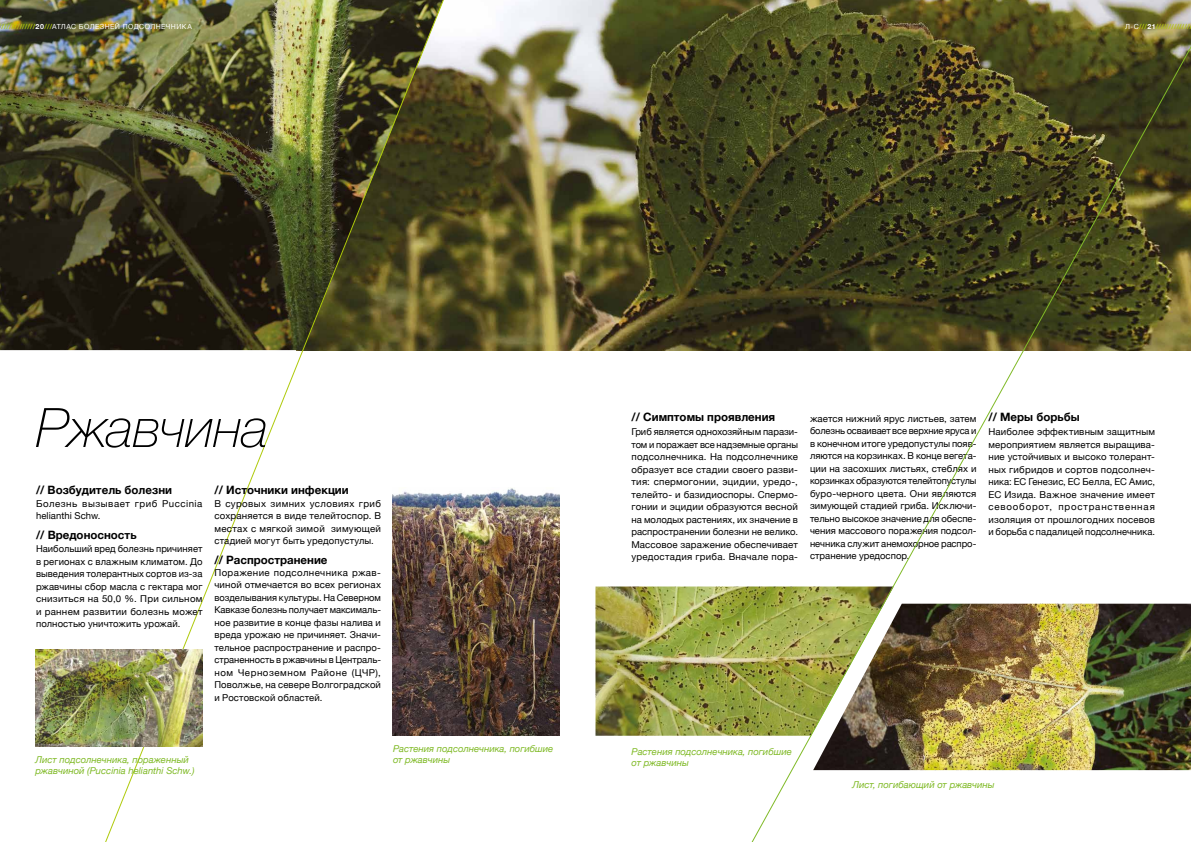
<style>
.page{position:relative;width:1191px;height:842px;background:#fff}
.page>*{position:absolute;margin:0;border:0;box-sizing:border-box;transform-origin:0 0}
.t1{font:italic 100 54.5px "Helvetica Neue";color:#000}
.t2{font:700 11.5px "Helvetica Neue";color:#000}
.t3{font:9.5px/12.5px "Helvetica Neue";letter-spacing:.01em;color:#000;text-align:justify}
.t4{font:italic 9.5px/11px "Helvetica Neue";color:#80ba27}
.t5{font:9.5px/12.5px "Helvetica Neue";letter-spacing:.05em;color:#000}
.t6{font:7px "Helvetica Neue";letter-spacing:.06em;color:#fff}
.t7{font:500 7px "Helvetica Neue";color:#afca0b}
.s1{font-weight:500;color:#afca0b}
.s2{font-weight:700}
.s3{font-weight:400;color:#fff}
.s4{font-weight:700;color:#fff}
</style>
<div class="page">
<img style="left:447px;top:0;width:297px;height:350px">
<img style="left:0;top:0;width:100px;height:350px">
<img style="left:100px;top:0;width:347px;height:842px">
<img style="left:36px;top:650px;width:166px;height:96px">
<img style="left:595px;top:586px;width:149px;height:150px">
<img style="left:393px;top:487px;width:166px;height:248px">
<img style="left:744px;top:0;width:447px;height:842px">
<p class="t6" style="left:-1px;top:21px;width:195px"><span class="s1">//////////////</span><span class="s2">20</span><span class="s1">///</span>АТЛАС БОЛЕЗНЕЙ ПОДСОЛНЕЧНИКА</p>
<p class="t7" style="left:1125px;top:21px;width:69px"><span class="s3">Л-С</span>///<span class="s4">21</span>//////////////</p>
<h1 class="t1" style="left:36px;top:386px;width:234px">Ржавчина</h1>
<p class="t2" style="left:631px;top:408px;width:145px">// Симптомы проявления</p>
<p class="t2" style="left:988px;top:407px;width:93px">// Меры борьбы</p>
<p class="t3" style="left:810px;top:412px;width:168px">жается нижний ярус листьев, затем болезнь осваивает все верхние яруса и в конечном итоге уредопустулы появ&shy;ляются на корзинках. В конце вегета&shy;ции на засохших листьях, стеблях и корзинках образуются телейтопустулы буро-черного цвета. Они являются зимующей стадией гриба. Исключи&shy;тельно высокое значение для обеспе&shy;чения массового поражения подсол&shy;нечника служит анемохорное распро&shy;странение уредоспор.</p>
<p class="t3" style="left:631px;top:426px;width:168px">Гриб является однохозяйным парази&shy;том и поражает все надземные органы подсолнечника. На подсолнечнике образует все стадии своего разви&shy;тия: спермогонии, эцидии, уредо-, телейто- и базидиоспоры. Спермо&shy;гонии и эцидии образуются весной на молодых растениях, их значение в распространении болезни не велико.<br>Массовое заражение обеспечивает уредостадия гриба. Вначале пора-</p>
<p class="t3" style="left:988px;top:426px;width:168px">Наиболее эффективным защитным мероприятием является выращива&shy;ние устойчивых и высоко толерант&shy;ных гибридов и сортов подсолнеч&shy;ника: ЕС Генезис, ЕС Белла, ЕС Амис, ЕС Изида. Важное значение имеет севооборот, пространственная изоляция от прошлогодних посевов и борьба с падалицей подсолнечника.</p>
<p class="t2" style="left:36px;top:481px;width:138px">// Возбудитель болезни</p>
<p class="t2" style="left:214px;top:481px;width:136px">// Источники инфекции</p>
<p class="t5" style="left:36px;top:498px;width:168px">Болезнь вызывает гриб Puccinia helianthi Schw.</p>
<p class="t3" style="left:214px;top:498px;width:168px">В суровых зимних условиях гриб сохраняется в виде телейтоспор. В местах с мягкой зимой зимующей стадией могут быть уредопустулы.</p>
<p class="t2" style="left:36px;top:526px;width:102px">// Вредоносность</p>
<p class="t3" style="left:36px;top:543px;width:168px">Наибольший вред болезнь причиняет в регионах с влажным климатом. До выведения толерантных сортов из-за ржавчины сбор масла с гектара мог снизиться на 50,0 %. При сильном и раннем развитии болезнь может полностью уничтожить урожай.</p>
<p class="t2" style="left:214px;top:551px;width:115px">// Распространение</p>
<p class="t3" style="left:214px;top:567px;width:168px">Поражение подсолнечника ржав&shy;чиной отмечается во всех регионах возделывания культуры. На Северном Кавказе болезнь получает максималь&shy;ное развитие в конце фазы налива и вреда урожаю не причиняет. Значи&shy;тельное распространение и распро&shy;страненность в ржавчины в Централь&shy;ном Черноземном Районе (ЦЧР), Поволжье, на севере Волгоградской и Ростовской областей.</p>
<p class="t4" style="left:36px;top:754px;width:161px">Лист подсолнечника, пораженный ржавчиной (Puccinia helianthi Schw.)</p>
<p class="t4" style="left:393px;top:743px;width:162px">Растения подсолнечника, погибшие от ржавчины</p>
<p class="t4" style="left:631px;top:746px;width:162px">Растения подсолнечника, погибшие от ржавчины</p>
<p class="t4" style="left:852px;top:780px;width:144px">Лист, погибающий от ржавчины</p>
</div>
